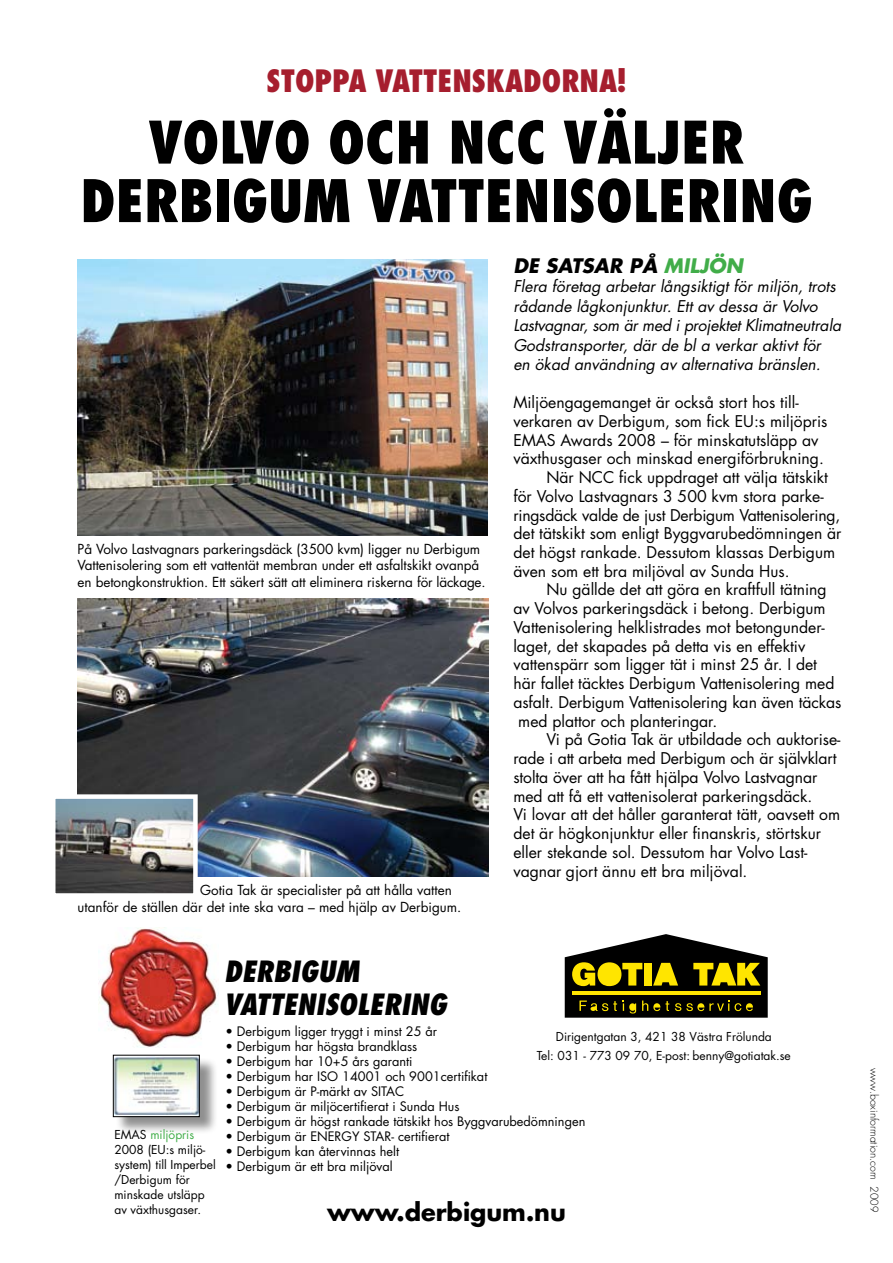
<style>
.page{position:relative;width:893px;height:1263px;background:#fff}
.page>*{position:absolute;margin:0;border:0;box-sizing:border-box;transform-origin:0 0}
.t1{font:800 condensed 57px/58.5px "Futura";color:#000}
.t2{font:800 condensed 30px "Futura";color:#a61e2e}
.t3{font:italic 800 condensed 28.5px/33px "Futura";color:#000}
.t4{font:700 24px "Futura";color:#000}
.t5{font:italic 700 19.5px "Futura";color:#000}
.t6{font:15.75px "Futura";color:#000}
.t7{font:italic 15.75px/19.5px "Futura";color:#000}
.t8{font:13.5px/16.5px "Futura";letter-spacing:-.005em;color:#000}
.t9{font:12.75px "Futura";color:#000}
.t10{font:12px/15px "Futura";color:#000;text-align:center}
.t11{font:300 10.5px "Futura";color:#000}
.s1{color:#41ad49}
</style>
<div class="page">
<img style="left:78px;top:260px;width:410px;height:276px">
<svg style="left:565px;top:934px;width:203px;height:84px;background:#5e5824"></svg>
<img style="left:78px;top:598px;width:411px;height:278px">
<img style="left:56px;top:799px;width:137px;height:94px">
<div style="left:51px;top:794px;width:147px;height:104px;border:4px solid #fff"></div>
<img style="left:98px;top:927px;width:121px;height:120px">
<div style="left:115px;top:1057px;width:109px;height:84px;background:#000;opacity:.44"></div>
<img style="left:115px;top:1057px;width:82px;height:58px">
<div style="left:113px;top:1055px;width:86px;height:62px;border:1px solid #000"></div>
<h2 class="t2" style="left:267px;top:62px;width:361px">STOPPA VATTENSKADORNA!</h2>
<h1 class="t1" style="left:80px;top:113px;width:665px;text-indent:69px">VOLVO OCH NCC VÄLJER<br>DERBIGUM VATTENISOLERING</h1>
<p class="t8" style="left:78px;top:541px;width:409px">På Volvo Lastvagnars parkeringsdäck (3500 kvm) ligger nu Derbigum<br>Vattenisolering som ett vattentät membran under ett asfaltskikt ovanpå en betongkonstruktion. Ett säkert sätt att eliminera riskerna för läckage.</p>
<p class="t8" style="left:78px;top:882px;width:385px;text-indent:122px">Gotia Tak är specialister på att hålla vatten utanför de ställen där det inte ska vara – med hjälp av Derbigum.</p>
<h3 class="t3" style="left:224px;top:955px;width:223px">DERBIGUM<br>VATTENISOLERING</h3>
<p class="t5" style="left:513px;top:253px;width:231px">DE SATSAR PÅ <span class="s1">MILJÖN</span></p>
<p class="t7" style="left:513px;top:277px;width:329px">Flera företag arbetar långsiktigt för miljön, trots rådande lågkonjunktur. Ett av dessa är Volvo Lastvagnar, som är med i projektet Klimatneutrala Godstransporter, där de bl a verkar aktivt för<br>en ökad användning av alternativa bränslen.</p>
<p class="t6" style="left:513px;top:392px;width:287px">Miljöengagemanget är också stort hos till-</p>
<p class="t6" style="left:513px;top:411px;width:316px">verkaren av Derbigum, som fick EU:s miljöpris</p>
<p class="t6" style="left:513px;top:430px;width:307px">EMAS Awards 2008 – för minskatutsläpp av</p>
<p class="t6" style="left:513px;top:448px;width:312px">växthusgaser och minskad energiförbrukning.</p>
<p class="t6" style="left:546px;top:467px;width:283px">När NCC fick uppdraget att välja tätskikt</p>
<p class="t6" style="left:513px;top:486px;width:312px">för Volvo Lastvagnars 3 500 kvm stora parke-</p>
<p class="t6" style="left:513px;top:505px;width:328px">ringsdäck valde de just Derbigum Vattenisolering,</p>
<p class="t6" style="left:513px;top:523px;width:330px">det tätskikt som enligt Byggvarubedömningen är</p>
<p class="t6" style="left:513px;top:542px;width:323px">det högst rankade. Dessutom klassas Derbigum</p>
<p class="t6" style="left:513px;top:561px;width:278px">även som ett bra miljöval av Sunda Hus.</p>
<p class="t6" style="left:546px;top:580px;width:282px">Nu gällde det att göra en kraftfull tätning</p>
<p class="t6" style="left:513px;top:598px;width:314px">av Volvos parkeringsdäck i betong. Derbigum</p>
<p class="t6" style="left:513px;top:617px;width:313px">Vattenisolering helklistrades mot betongunder-</p>
<p class="t6" style="left:513px;top:636px;width:293px">laget, det skapades på detta vis en effektiv</p>
<p class="t6" style="left:513px;top:655px;width:305px">vattenspärr som ligger tät i minst 25 år. I det</p>
<p class="t6" style="left:513px;top:673px;width:323px">här fallet täcktes Derbigum Vattenisolering med</p>
<p class="t6" style="left:513px;top:692px;width:330px">asfalt. Derbigum Vattenisolering kan även täckas</p>
<p class="t6" style="left:518px;top:711px;width:201px">med plattor och planteringar.</p>
<p class="t6" style="left:546px;top:730px;width:295px">Vi på Gotia Tak är utbildade och auktorise-</p>
<p class="t6" style="left:513px;top:748px;width:325px">rade i att arbeta med Derbigum och är självklart</p>
<p class="t6" style="left:513px;top:767px;width:305px">stolta över att ha fått hjälpa Volvo Lastvagnar</p>
<p class="t6" style="left:513px;top:786px;width:300px">med att få ett vattenisolerat parkeringsdäck.</p>
<p class="t6" style="left:513px;top:804px;width:328px">Vi lovar att det håller garanterat tätt, oavsett om</p>
<p class="t6" style="left:513px;top:823px;width:309px">det är högkonjunktur eller finanskris, störtskur</p>
<p class="t6" style="left:513px;top:842px;width:296px">eller stekande sol. Dessutom har Volvo Last-</p>
<p class="t6" style="left:513px;top:861px;width:236px">vagnar gjort ännu ett bra miljöval.</p>
<p class="t10" style="left:114px;top:1127px;width:103px;text-align:left">EMAS <span class="s1">miljöpris<br></span>2008 (EU:s miljö&shy;system) till Imperbel /Derbigum för minskade utsläpp av växthusgaser.</p>
<p class="t9" style="left:225px;top:1023px;width:213px">• Derbigum ligger tryggt i minst 25 år</p>
<p class="t9" style="left:225px;top:1038px;width:193px">• Derbigum har högsta brandklass</p>
<p class="t9" style="left:225px;top:1053px;width:189px">• Derbigum har 10+5 års garanti</p>
<p class="t9" style="left:225px;top:1068px;width:263px">• Derbigum har ISO 14001 och 9001certifikat</p>
<p class="t9" style="left:225px;top:1083px;width:180px">• Derbigum är P-märkt av SITAC</p>
<p class="t9" style="left:225px;top:1098px;width:235px">• Derbigum är miljöcertifierat i Sunda Hus</p>
<p class="t9" style="left:225px;top:1113px;width:361px">• Derbigum är högst rankade tätskikt hos Byggvarubedömningen</p>
<p class="t9" style="left:225px;top:1128px;width:226px">• Derbigum är ENERGY STAR- certifierat</p>
<p class="t9" style="left:225px;top:1143px;width:175px">• Derbigum kan återvinnas helt</p>
<p class="t9" style="left:225px;top:1158px;width:169px">• Derbigum är ett bra miljöval</p>
<p class="t10" style="left:537px;top:1026px;width:256px;line-height:19.5px">Dirigentgatan 3, 421 38 Västra Frölunda<br>Tel: 031 - 773 09 70, E-post: benny@gotiatak.se</p>
<h3 class="t4" style="left:327px;top:1196px;width:240px">www.derbigum.nu</h3>
<p class="t11" style="left:881px;top:1067px;width:146px;rotate:90deg">www.boxinformation.com 2009</p>
</div>
